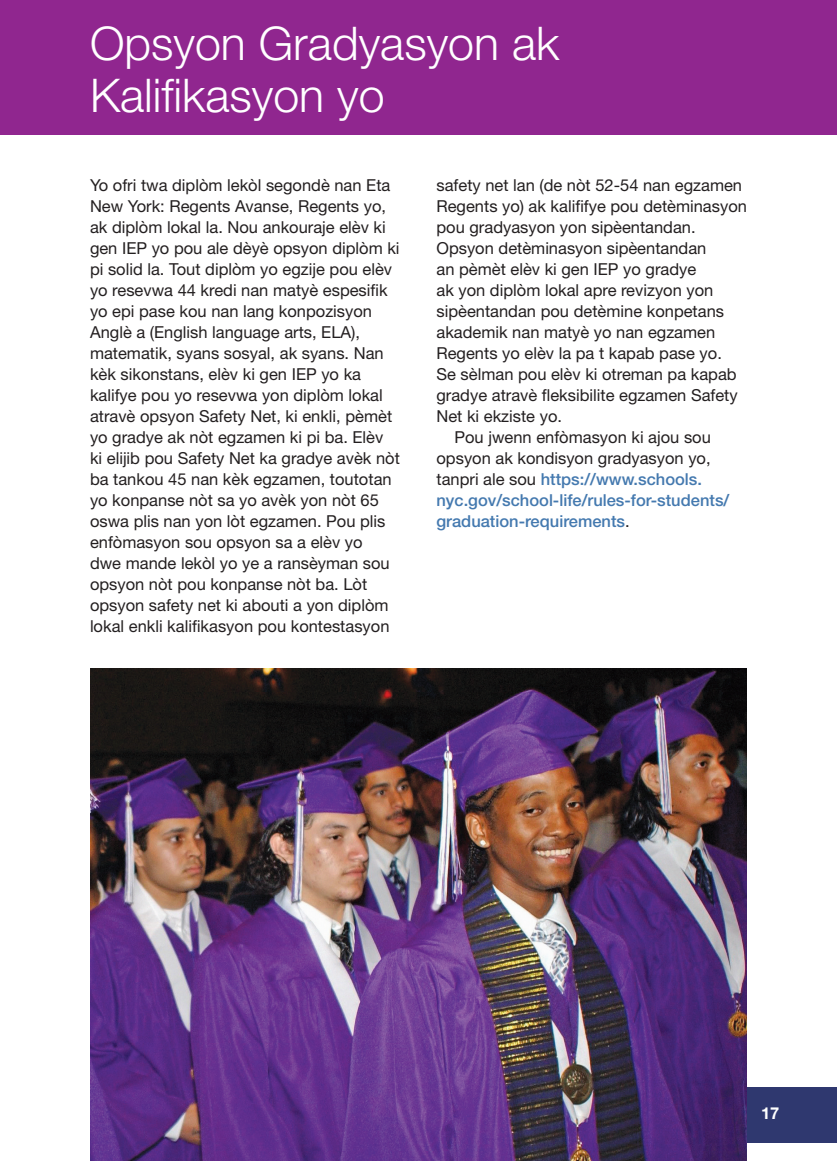
<style>
.page{position:relative;width:837px;height:1161px;background:#fff}
.page>*{position:absolute;margin:0;border:0;box-sizing:border-box;transform-origin:0 0}
.t1{font:300 46.5px/52.5px "Helvetica Neue LT Std";color:#fff}
.t2{font:16.5px/21px "Helvetica Neue LT Std";color:#231f20}
.t3{font:500 16.5px/21px "Helvetica Neue LT Std";color:#4479af}
.t4{font:700 16.5px "Helvetica Neue LT Std";color:#fff}
.s1{font-weight:400;color:#231f20}
</style>
<div class="page">
<div style="left:0;top:0;width:837px;height:134px;background:#90268f"></div>
<img style="left:90px;top:668px;width:657px;height:493px">
<div style="left:747px;top:1087px;width:90px;height:56px;background:#2f386f"></div>
<h2 class="t1" style="left:90px;top:16px;width:471px">Opsyon Gradyasyon ak<br>Kalifikasyon yo</h2>
<p class="t2" style="left:90px;top:174px;width:311px">Yo ofri twa diplòm lekòl segondè nan Eta New York: Regents Avanse, Regents yo, ak diplòm lokal la. Nou ankouraje elèv ki gen IEP yo pou ale dèyè opsyon diplòm ki pi solid la. Tout diplòm yo egzije pou elèv yo resevwa 44 kredi nan matyè espesifik yo epi pase kou nan lang konpozisyon Anglè a (English language arts, ELA), matematik, syans sosyal, ak syans. Nan kèk sikonstans, elèv ki gen IEP yo ka kalifye pou yo resevwa yon diplòm lokal atravè opsyon Safety Net, ki enkli, pèmèt yo gradye ak nòt egzamen ki pi ba. Elèv<br>ki elijib pou Safety Net ka gradye avèk nòt ba tankou 45 nan kèk egzamen, toutotan yo konpanse nòt sa yo avèk yon nòt 65 oswa plis nan yon lòt egzamen. Pou plis enfòmasyon sou opsyon sa a elèv yo<br>dwe mande lekòl yo ye a ransèyman sou opsyon nòt pou konpanse nòt ba. Lòt opsyon safety net ki abouti a yon diplòm lokal enkli kalifikasyon pou kontestasyon</p>
<p class="t2" style="left:436px;top:174px;width:312px">safety net lan (de nòt 52-54 nan egzamen Regents yo) ak kalififye pou detèminasyon pou gradyasyon yon sipèentandan.<br>Opsyon detèminasyon sipèentandan<br>an pèmèt elèv ki gen IEP yo gradye<br>ak yon diplòm lokal apre revizyon yon sipèentandan pou detèmine konpetans akademik nan matyè yo nan egzamen Regents yo elèv la pa t kapab pase yo.<br>Se sèlman pou elèv ki otreman pa kapab gradye atravè fleksibilite egzamen Safety Net ki ekziste yo.</p>
<p class="t3" style="left:436px;top:426px;width:294px;text-indent:18px"><span class="s1">Pou jwenn enfòmasyon ki ajou sou opsyon ak kondisyon gradyasyon yo, tanpri ale sou</span> https://www.schools. nyc.gov/school-life/rules-for-students/ graduation-requirements<span class="s1">.</span></p>
<p class="t4" style="left:761px;top:1103px;width:20px">17</p>
</div>
